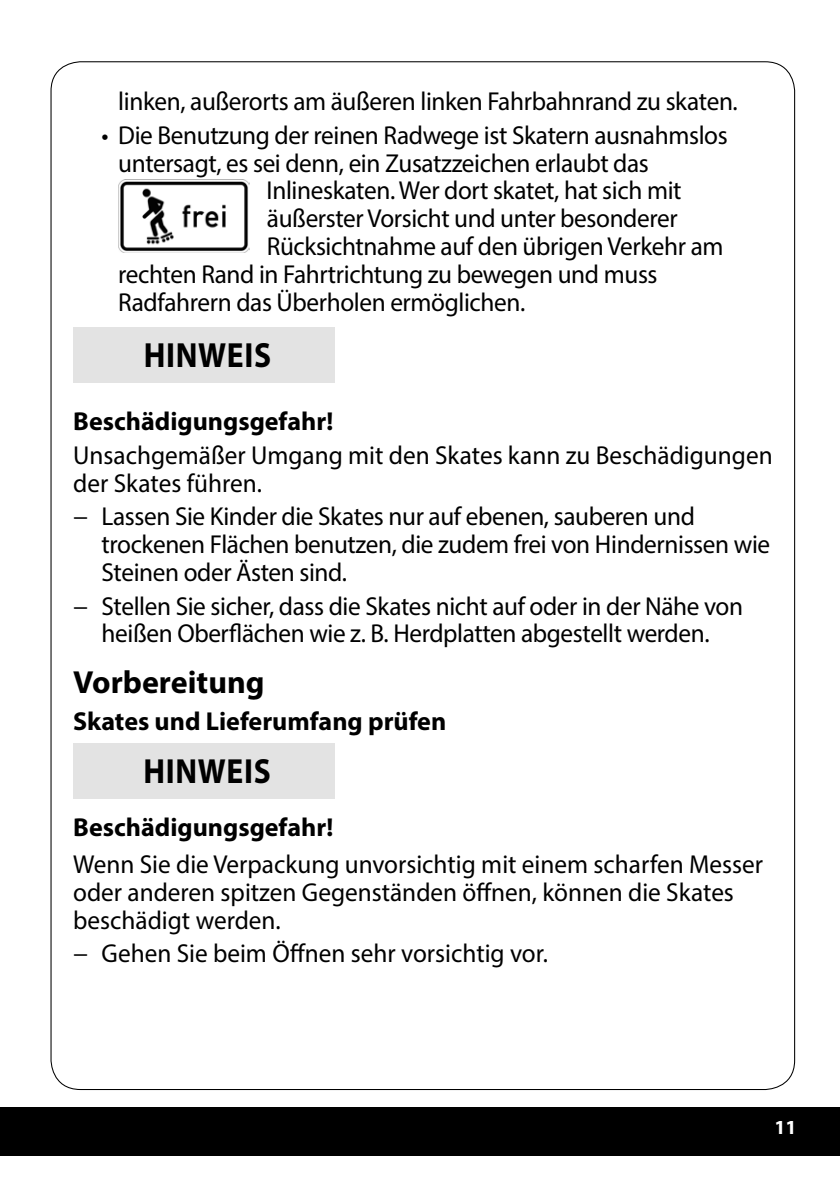
<style>
.page{position:relative;width:840px;height:1191px;background:#fff}
.page>*{position:absolute;margin:0;border:0;box-sizing:border-box;transform-origin:0 0}
.t1{font:700 35px "Myriad Pro";letter-spacing:.02em;color:#000;scale:.9 1}
.t2{font:700 32px "Myriad Pro";color:#000}
.t3{font:26px/28px "Myriad Pro";letter-spacing:-.015em;color:#000}
.t4{font:700 26px "Myriad Pro";color:#000}
.t5{font:700 20px "Myriad Pro";color:#fff}
</style>
<div class="page">
<div style="left:0;top:1107px;width:839px;height:49px;background:#000"></div>
<img style="left:118px;top:180px;width:132px;height:72px">
<div style="left:73px;top:327px;width:262px;height:56px;background:#e3e3e3"></div>
<div style="left:73px;top:743px;width:261px;height:56px;background:#e3e3e3"></div>
<p class="t3" style="left:118px;top:87px;width:620px">linken, außerorts am äußeren linken Fahrbahnrand zu skaten.</p>
<p class="t3" style="left:101px;top:121px;width:627px">• Die Benutzung der reinen Radwege ist Skatern ausnahmslos</p>
<p class="t3" style="left:118px;top:148px;width:532px">untersagt, es sei denn, ein Zusatzzeichen erlaubt das</p>
<p class="t3" style="left:266px;top:176px;width:416px">Inlineskaten. Wer dort skatet, hat sich mit</p>
<p class="t3" style="left:267px;top:204px;width:412px">äußerster Vorsicht und unter besonderer</p>
<p class="t3" style="left:267px;top:232px;width:458px">Rücksichtnahme auf den übrigen Verkehr am</p>
<p class="t3" style="left:118px;top:260px;width:540px">rechten Rand in Fahrtrichtung zu bewegen und muss</p>
<p class="t3" style="left:118px;top:287px;width:408px">Radfahrern das Überholen ermöglichen.</p>
<h1 class="t1" style="left:144px;top:333px;width:143px">HINWEIS</h1>
<p class="t4" style="left:73px;top:404px;width:261px">Beschädigungsgefahr!</p>
<p class="t3" style="left:73px;top:441px;width:700px">Unsachgemäßer Umgang mit den Skates kann zu Beschädigungen der Skates führen.</p>
<p class="t3" style="left:101px;top:502px;width:669px;text-indent:-28px">− Lassen Sie Kinder die Skates nur auf ebenen, sauberen und trockenen Flächen benutzen, die zudem frei von Hindernissen wie<br>Steinen oder Ästen sind.</p>
<p class="t3" style="left:73px;top:591px;width:671px;text-align:center">− Stellen Sie sicher, dass die Skates nicht auf oder in der Nähe von heißen Oberflächen wie z. B. Herdplatten abgestellt werden.</p>
<p class="t2" style="left:73px;top:661px;width:193px">Vorbereitung</p>
<p class="t4" style="left:73px;top:704px;width:374px">Skates und Lieferumfang prüfen</p>
<h1 class="t1" style="left:143px;top:748px;width:143px">HINWEIS</h1>
<p class="t4" style="left:73px;top:810px;width:261px">Beschädigungsgefahr!</p>
<p class="t3" style="left:73px;top:849px;width:691px">Wenn Sie die Verpackung unvorsichtig mit einem scharfen Messer oder anderen spitzen Gegenständen öffnen, können die Skates beschädigt werden.</p>
<p class="t3" style="left:73px;top:939px;width:476px">− Gehen Sie beim Öffnen sehr vorsichtig vor.</p>
<p class="t5" style="left:774px;top:1114px;width:24px">11</p>
</div>
